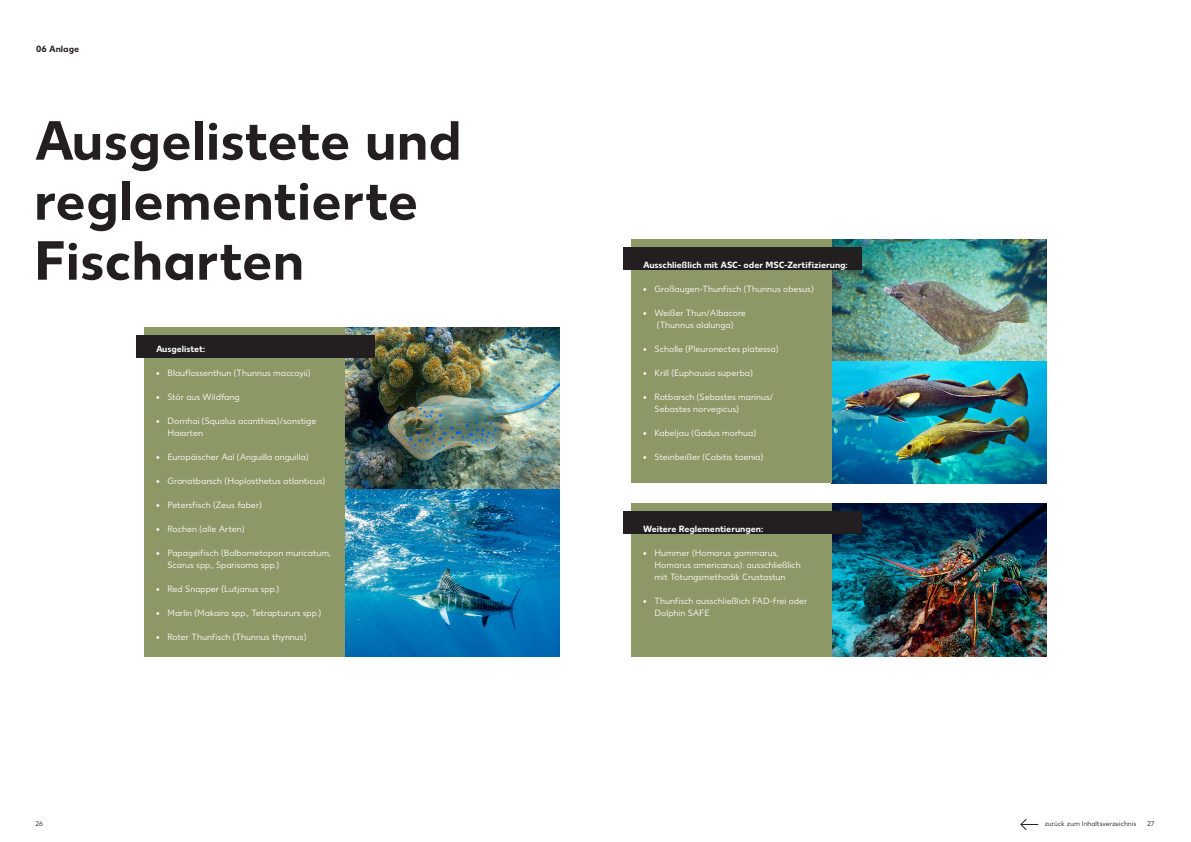
<style>
.page{position:relative;width:1191px;height:842px;background:#fff}
.page>*{position:absolute;margin:0;border:0;box-sizing:border-box;transform-origin:0 0}
.t1{font:700 55px/60px "Kaufland";color:#231f20}
.t2{font:9px/12px "Kaufland";color:#fff}
.t3{font:700 9px "Kaufland";color:#fff}
.t4{font:700 9px "Kaufland";color:#231f20}
.t5{font:7px "Kaufland";color:#231f20}
</style>
<div class="page">
<img style="left:345px;top:327px;width:214px;height:162px">
<img style="left:345px;top:489px;width:214px;height:168px">
<img style="left:832px;top:240px;width:214px;height:121px">
<img style="left:832px;top:361px;width:214px;height:122px">
<img style="left:832px;top:504px;width:214px;height:153px">
<div style="left:144px;top:327px;width:201px;height:330px;background:#8d9867"></div>
<div style="left:631px;top:240px;width:201px;height:243px;background:#8d9867"></div>
<div style="left:631px;top:504px;width:201px;height:153px;background:#8d9867"></div>
<div style="left:137px;top:335px;width:238px;height:23px;background:#231f20"></div>
<div style="left:624px;top:247px;width:238px;height:23px;background:#231f20"></div>
<div style="left:624px;top:511px;width:238px;height:23px;background:#231f20"></div>
<svg style="left:1020px;top:818px;width:18px;height:12px"></svg>
<p class="t4" style="left:36px;top:43px;width:45px">06 Anlage</p>
<h1 class="t1" style="left:34px;top:112px;width:429px">Ausgelistete und reglementierte<br>Fischarten</h1>
<p class="t3" style="left:156px;top:343px;width:51px">Ausgelistet:</p>
<p class="t2" style="left:156px;top:367px;width:156px">• Blauflossenthun (Thunnus maccoyii)</p>
<p class="t2" style="left:156px;top:391px;width:85px">• Stör aus Wildfang</p>
<p class="t2" style="left:167px;top:415px;width:150px;text-indent:-11px">• Dornhai (Squalus acanthias)/sonstige<br>Haiarten</p>
<p class="t2" style="left:156px;top:451px;width:154px">• Europäischer Aal (Anguilla anguilla)</p>
<p class="t2" style="left:156px;top:475px;width:171px">• Granatbarsch (Hoplosthetus atlanticus)</p>
<p class="t2" style="left:156px;top:499px;width:107px">• Petersfisch (Zeus faber)</p>
<p class="t2" style="left:156px;top:523px;width:90px">• Rochen (alle Arten)</p>
<p class="t2" style="left:167px;top:547px;width:165px;text-indent:-11px">• Papageifisch (Bolbometopon muricatum,<br>Scarus spp., Sparisoma spp.)</p>
<p class="t2" style="left:156px;top:583px;width:124px">• Red Snapper (Lutjanus spp.)</p>
<p class="t2" style="left:156px;top:607px;width:167px">• Marlin (Makaira spp., Tetraptururs spp.)</p>
<p class="t2" style="left:156px;top:631px;width:152px">• Roter Thunfisch (Thunnus thynnus)</p>
<p class="t3" style="left:643px;top:259px;width:206px">Ausschließlich mit ASC- oder MSC-Zertifizierung:</p>
<p class="t2" style="left:643px;top:283px;width:172px">• Großaugen-Thunfisch (Thunnus obesus)</p>
<p class="t2" style="left:643px;top:307px;width:104px;text-align:center">• Weißer Thun/Albacore (Thunnus alalunga)</p>
<p class="t2" style="left:643px;top:343px;width:137px">• Scholle (Pleuronectes platessa)</p>
<p class="t2" style="left:643px;top:367px;width:111px">• Krill (Euphausia superba)</p>
<p class="t2" style="left:654px;top:391px;width:120px;text-indent:-11px">• Rotbarsch (Sebastes marinus/<br>Sebastes norvegicus)</p>
<p class="t2" style="left:643px;top:427px;width:114px">• Kabeljau (Gadus morhua)</p>
<p class="t2" style="left:643px;top:451px;width:121px">• Steinbeißer (Cobitis taenia)</p>
<p class="t3" style="left:643px;top:523px;width:121px">Weitere Reglementierungen:</p>
<p class="t2" style="left:654px;top:547px;width:147px;text-indent:-11px">• Hummer (Homarus gammarus,<br>Homarus americanus): ausschließlich mit Tötungsmethodik Crustastun</p>
<p class="t2" style="left:654px;top:595px;width:154px;text-indent:-11px">• Thunfisch ausschließlich FAD-frei oder<br>Dolphin SAFE</p>
<p class="t5" style="left:35px;top:820px;width:9px">26</p>
<p class="t5" style="left:1044px;top:820px;width:93px">zurück zum Inhaltsverzeichnis</p>
<p class="t5" style="left:1147px;top:820px;width:9px">27</p>
</div>
